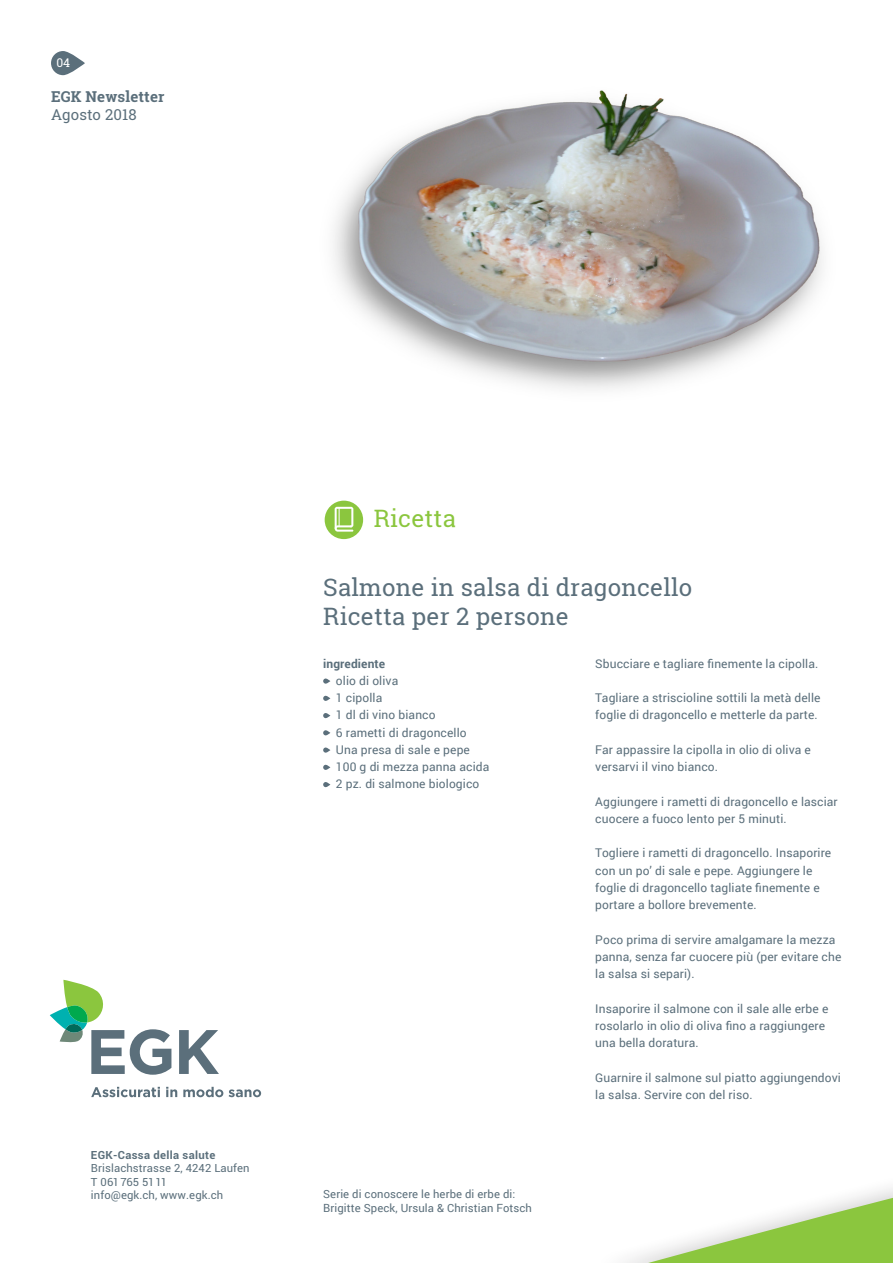
<style>
.page{position:relative;width:893px;height:1263px;background:#fff}
.page>*{position:absolute;margin:0;border:0;box-sizing:border-box;transform-origin:0 0}
.Lead{font:24px "Roboto Slab";letter-spacing:.01em;color:#5b6f7b}
.Lead-2{font:24px "Roboto Slab";letter-spacing:.01em;color:#8bc63e}
.t1{font:700 15px "Roboto Slab";letter-spacing:.01em;color:#5b6f7b}
.t2{font:15px "Roboto Slab";letter-spacing:.01em;color:#5b6f7b}
.Lauftext{font:12px/17.2px "Roboto";letter-spacing:.01em;color:#5b6f7b}
.Lauftext-2{font:700 12px "Roboto";letter-spacing:.01em;color:#5b6f7b}
.t3{font:12px "Roboto Slab";color:#fff}
.Lauftext-3{font:11.25px/13.5px "Roboto";letter-spacing:.01em;color:#5b6f7b}
.s1{font-weight:700}
</style>
<div class="page">
<svg style="left:626px;top:1194px;width:267px;height:69px"></svg>
<img style="left:333px;top:90px;width:490px;height:300px">
<svg style="left:51px;top:51px;width:34px;height:24px"></svg>
<div style="left:325px;top:501px;width:38px;height:38px;background:#8bc63e;border-radius:50%"></div>
<svg style="left:335px;top:507px;width:18px;height:25px"></svg>
<svg style="left:91px;top:1087px;width:69px;height:10px"></svg>
<svg style="left:166px;top:1087px;width:11px;height:10px"></svg>
<svg style="left:183px;top:1087px;width:40px;height:10px"></svg>
<svg style="left:229px;top:1089px;width:32px;height:8px"></svg>
<svg style="left:50px;top:980px;width:121px;height:95px"></svg>
<svg style="left:179px;top:1030px;width:40px;height:44px"></svg>
<svg style="left:323px;top:678px;width:7px;height:6px"></svg>
<svg style="left:323px;top:696px;width:7px;height:5px"></svg>
<svg style="left:323px;top:713px;width:7px;height:5px"></svg>
<svg style="left:323px;top:730px;width:7px;height:5px"></svg>
<svg style="left:323px;top:747px;width:7px;height:6px"></svg>
<svg style="left:323px;top:765px;width:7px;height:5px"></svg>
<svg style="left:323px;top:782px;width:7px;height:5px"></svg>
<p class="t3" style="left:56px;top:54px;width:15px">04</p>
<p class="t1" style="left:51px;top:86px;width:115px">EGK Newsletter</p>
<p class="t2" style="left:51px;top:104px;width:87px">Agosto 2018</p>
<p class="Lauftext-3" style="left:91px;top:1148px;width:160px"><span class="s1">EGK-Cassa della salute<br></span>Brislachstrasse 2, 4242 Laufen</p>
<p class="Lauftext-3" style="left:91px;top:1188px;width:134px">info@egk.ch, www.egk.ch</p>
<p class="Lead-2" style="left:374px;top:502px;width:84px">Ricetta</p>
<p class="Lead" style="left:323px;top:571px;width:371px">Salmone in salsa di dragoncello</p>
<p class="Lead" style="left:323px;top:599px;width:247px">Ricetta per 2 persone</p>
<p class="Lauftext-2" style="left:323px;top:655px;width:64px">ingrediente</p>
<p class="Lauftext" style="left:336px;top:671px;width:64px">olio di oliva</p>
<p class="Lauftext" style="left:336px;top:689px;width:48px">1 cipolla</p>
<p class="Lauftext" style="left:336px;top:706px;width:101px">1 dl di vino bianco</p>
<p class="Lauftext" style="left:336px;top:723px;width:132px">6 rametti di dragoncello</p>
<p class="Lauftext" style="left:336px;top:740px;width:136px">Una presa di sale e pepe</p>
<p class="Lauftext" style="left:336px;top:758px;width:155px">100 g di mezza panna acida</p>
<p class="Lauftext" style="left:336px;top:775px;width:145px">2 pz. di salmone biologico</p>
<p class="Lauftext" style="left:595px;top:654px;width:224px">Sbucciare e tagliare finemente la cipolla.</p>
<p class="Lauftext" style="left:595px;top:689px;width:227px">Tagliare a striscioline sottili la metà delle foglie di dragoncello e metterle da parte.</p>
<p class="Lauftext" style="left:595px;top:740px;width:217px">Far appassire la cipolla in olio di oliva e versarvi il vino bianco.</p>
<p class="Lauftext" style="left:595px;top:792px;width:244px">Aggiungere i rametti di dragoncello e lasciar cuocere a fuoco lento per 5 minuti.</p>
<p class="Lauftext" style="left:595px;top:844px;width:237px">Togliere i rametti di dragoncello. Insaporire con un po’ di sale e pepe. Aggiungere le foglie di dragoncello tagliate finemente e portare a bollore brevemente.</p>
<p class="Lauftext" style="left:595px;top:930px;width:248px">Poco prima di servire amalgamare la mezza panna, senza far cuocere più (per evitare che la salsa si separi).</p>
<p class="Lauftext" style="left:595px;top:999px;width:235px">Insaporire il salmone con il sale alle erbe e rosolarlo in olio di oliva fino a raggiungere una bella doratura.</p>
<p class="Lauftext" style="left:595px;top:1068px;width:247px">Guarnire il salmone sul piatto aggiungendovi la salsa. Servire con del riso.</p>
<p class="Lauftext-3" style="left:323px;top:1187px;width:210px">Serie di conoscere le herbe di erbe di:<br>Brigitte Speck, Ursula &amp; Christian Fotsch</p>
</div>
